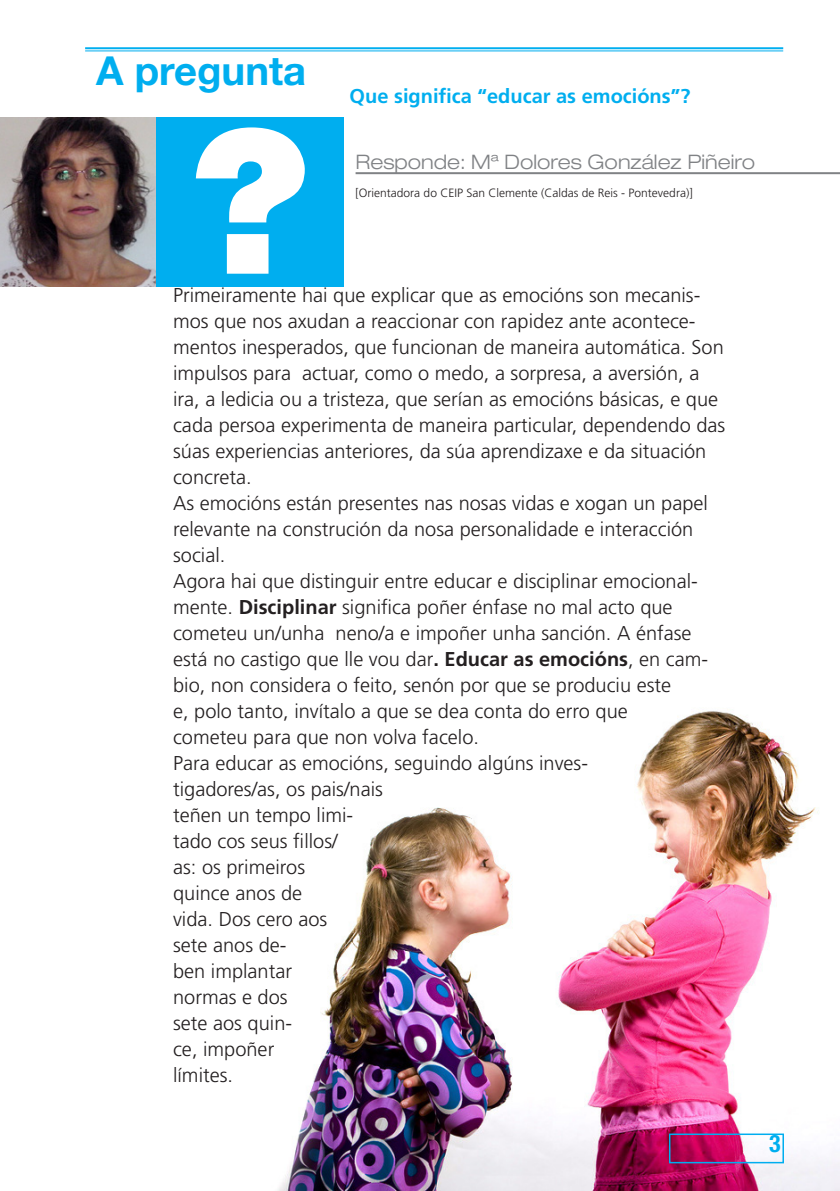
<style>
.page{position:relative;width:840px;height:1191px;background:#fff}
.page>*{position:absolute;margin:0;border:0;box-sizing:border-box;transform-origin:0 0}
.t1{font:900 200px "Helvetica Neue LT Std";color:#fff}
.t2{font:700 40px "Helvetica Neue LT Std";color:#00aeef}
.t3{font:700 condensed 24px "Helvetica Neue LT Std";color:#00aeef}
.t4{font:300 20px/26px "Frutiger LT Std";color:#231f20}
.t5{font:300 expanded 20px "Helvetica Neue LT Std";color:#808285}
.t6{font:700 20px "Frutiger LT Std";color:#00aeef}
.t7{font:300 12px "Frutiger LT Std";color:#231f20}
.s1{font-weight:700}
</style>
<div class="page">
<img style="left:278px;top:709px;width:561px;height:482px">
<div style="left:668px;top:1133px;width:115px;height:30px;border:2px solid #00aeef"></div>
<hr style="left:85px;top:47px;width:697px;height:2px;background:#00aeef">
<hr style="left:85px;top:51px;width:697px;height:1px;background:#00aeef">
<img style="left:0;top:118px;width:156px;height:169px">
<div style="left:156px;top:118px;width:188px;height:169px;background:#00aeef"></div>
<hr style="left:355px;top:172px;width:484px;height:2px;background:#808285">
<h2 class="t2" style="left:96px;top:46px;width:211px">A pregunta</h2>
<h1 class="t1" style="left:193px;top:83px;width:116px">?</h1>
<p class="t6" style="left:349px;top:84px;width:342px">Que significa “educar as emocións”?</p>
<p class="t5" style="left:355px;top:150px;width:401px">Responde: Mª Dolores González Piñeiro</p>
<p class="t7" style="left:355px;top:186px;width:338px">[Orientadora do CEIP San Clemente (Caldas de Reis - Pontevedra)]</p>
<p class="t4" style="left:173px;top:282px;width:553px">Primeiramente hai que explicar que as emocións son mecanis&shy;mos que nos axudan a reaccionar con rapidez ante acontece&shy;mentos inesperados, que funcionan de maneira automática. Son impulsos para actuar, como o medo, a sorpresa, a aversión, a ira, a ledicia ou a tristeza, que serían as emocións básicas, e que cada persoa experimenta de maneira particular, dependendo das súas experiencias anteriores, da súa aprendizaxe e da situación concreta.<br>As emocións están presentes nas nosas vidas e xogan un papel relevante na construción da nosa personalidade e interacción social.<br>Agora hai que distinguir entre educar e disciplinar emocional&shy;mente. <span class="s1">Disciplinar</span> significa poñer énfase no mal acto que cometeu un/unha neno/a e impoñer unha sanción. A énfase está no castigo que lle vou dar<span class="s1">. Educar as emocións</span>, en cam&shy;bio, non considera o feito, senón por que se produciu este<br>e, polo tanto, invítalo a que se dea conta do erro que<br>cometeu para que non volva facelo.<br>Para educar as emocións, seguindo algúns inves-<br>tigadores/as, os pais/nais<br>teñen un tempo limi-<br>tado cos seus fillos/<br>as: os primeiros<br>quince anos de<br>vida. Dos cero aos<br>sete anos de-<br>ben implantar<br>normas e dos<br>sete aos quin-<br>ce, impoñer<br>límites.</p>
<p class="t3" style="left:768px;top:1129px;width:13px">3</p>
</div>
